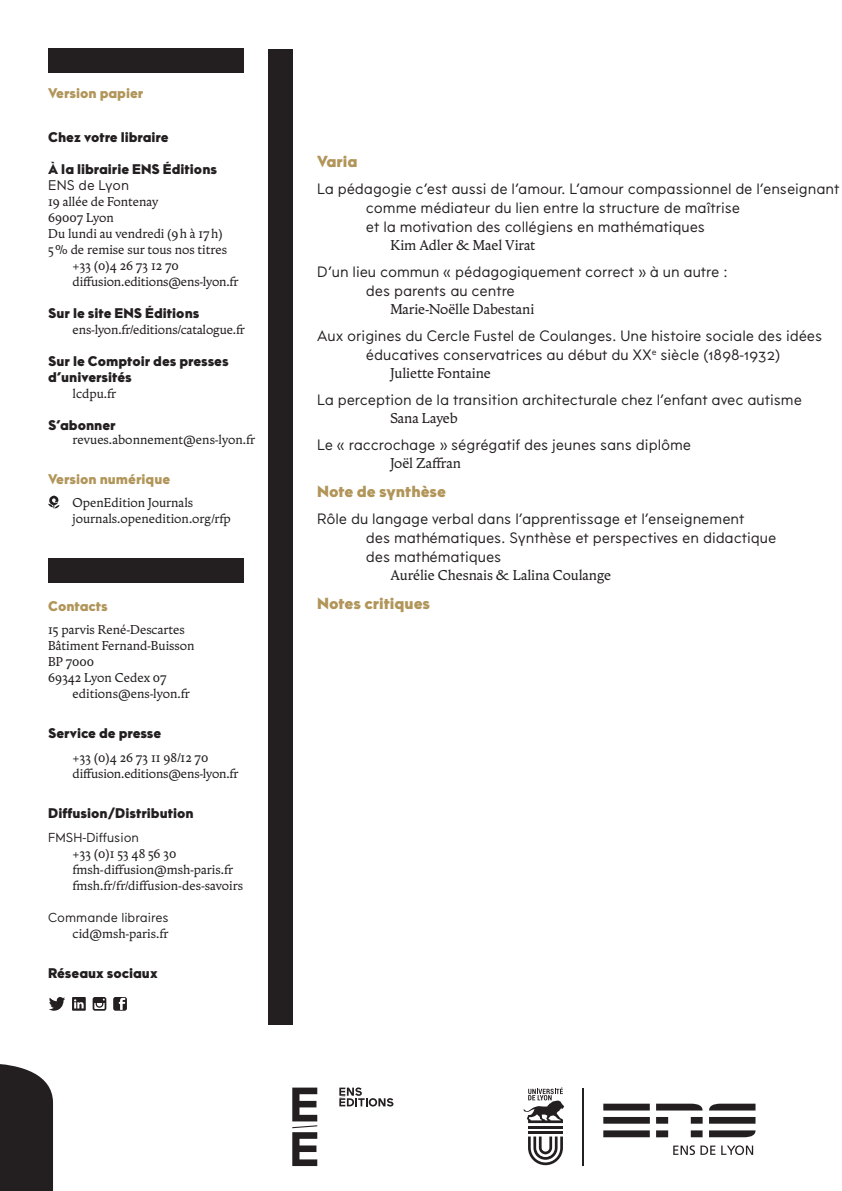
<style>
.page{position:relative;width:842px;height:1191px;background:#fff}
.page>*{position:absolute;margin:0;border:0;box-sizing:border-box;transform-origin:0 0}
.t1{font:16px "Maax ENS Black";color:#b19559}
.t2{font:15px/19px "Maax ENS";letter-spacing:-.005em;color:#231f20}
.t3{font:14px/16px "Maax ENS Black";color:#231f20}
.t4{font:14px "Zenith ENS400 os 20";letter-spacing:-.005em;color:#231f20}
.t5{font:14px "Maax ENS Black";color:#b19559}
.t6{font:14px "Maax ENS";color:#231f20}
.t7{font:13px "Maax ENS";color:#231f20}
.t8{font:12.6px/16px "Zenith ENS400 os 20";color:#231f20}
</style>
<div class="page">
<svg style="left:528px;top:1136px;width:35px;height:29px"></svg>
<hr style="left:528px;top:1131px;width:35px;height:2px;background:#231f20">
<hr style="left:528px;top:1125px;width:35px;height:3px;background:#231f20">
<svg style="left:523px;top:1087px;width:41px;height:36px"></svg>
<hr style="left:582px;top:1088px;width:1px;height:78px;background:#231f20">
<svg style="left:603px;top:1103px;width:47px;height:34px"></svg>
<svg style="left:656px;top:1103px;width:47px;height:34px"></svg>
<svg style="left:709px;top:1103px;width:46px;height:34px"></svg>
<svg style="left:673px;top:1145px;width:42px;height:10px"></svg>
<svg style="left:721px;top:1145px;width:32px;height:10px"></svg>
<svg style="left:292px;top:1087px;width:25px;height:79px"></svg>
<svg style="left:339px;top:1087px;width:54px;height:19px"></svg>
<svg style="left:48px;top:496px;width:12px;height:12px"></svg>
<svg style="left:49px;top:997px;width:16px;height:13px"></svg>
<svg style="left:113px;top:997px;width:14px;height:13px"></svg>
<svg style="left:72px;top:997px;width:14px;height:13px"></svg>
<svg style="left:74px;top:999px;width:10px;height:9px"></svg>
<svg style="left:93px;top:997px;width:13px;height:13px"></svg>
<div style="left:268px;top:49px;width:25px;height:975px;background:#231f20"></div>
<svg style="left:0;top:1064px;width:53px;height:127px;background:#312e2e"></svg>
<div style="left:49px;top:49px;width:195px;height:24px;background:#231f20"></div>
<div style="left:49px;top:558px;width:195px;height:24px;background:#231f20"></div>
<p class="t5" style="left:48px;top:83px;width:97px">Version papier</p>
<p class="t3" style="left:48px;top:130px;width:122px">Chez votre libraire</p>
<p class="t3" style="left:48px;top:162px;width:171px">À la librairie ENS Éditions</p>
<p class="t6" style="left:48px;top:176px;width:82px">ENS de Lyon</p>
<p class="t8" style="left:48px;top:194px;width:112px">19 allée de Fontenay</p>
<p class="t8" style="left:48px;top:210px;width:67px">69007 Lyon</p>
<p class="t8" style="left:48px;top:226px;width:176px">Du lundi au vendredi (9 h à 17 h)</p>
<p class="t8" style="left:48px;top:242px;width:180px">5 % de remise sur tous nos titres</p>
<p class="t8" style="left:73px;top:258px;width:108px">+33 (0)4 26 73 12 70</p>
<p class="t8" style="left:73px;top:274px;width:167px">diffusion.editions@ens-lyon.fr</p>
<p class="t3" style="left:48px;top:306px;width:153px">Sur le site ENS Éditions</p>
<p class="t8" style="left:73px;top:322px;width:174px">ens-lyon.fr/editions/catalogue.fr</p>
<p class="t3" style="left:48px;top:354px;width:182px">Sur le Comptoir des presses d’universités</p>
<p class="t8" style="left:73px;top:386px;width:45px">lcdpu.fr</p>
<p class="t3" style="left:48px;top:418px;width:69px">S’abonner</p>
<p class="t8" style="left:73px;top:432px;width:184px">revues.abonnement@ens-lyon.fr</p>
<p class="t5" style="left:48px;top:469px;width:124px">Version numérique</p>
<p class="t8" style="left:73px;top:494px;width:160px">OpenEdition Journals journals.openedition.org/rfp</p>
<p class="t5" style="left:48px;top:596px;width:61px">Contacts</p>
<p class="t8" style="left:48px;top:621px;width:148px">15 parvis René-Descartes<br>Bâtiment Fernand-Buisson<br>BP 7000<br>69342 Lyon Cedex 07</p>
<p class="t8" style="left:73px;top:685px;width:119px">editions@ens-lyon.fr</p>
<p class="t3" style="left:48px;top:725px;width:115px">Service de presse</p>
<p class="t8" style="left:73px;top:749px;width:167px">+33 (0)4 26 73 11 98/12 70 diffusion.editions@ens-lyon.fr</p>
<p class="t3" style="left:48px;top:805px;width:147px">Diffusion/Distribution</p>
<p class="t7" style="left:48px;top:829px;width:92px">FMSH-Diffusion</p>
<p class="t8" style="left:73px;top:846px;width:172px">+33 (0)1 53 48 56 30 fmsh-diffusion@msh-paris.fr fmsh.fr/fr/diffusion-des-savoirs</p>
<p class="t7" style="left:48px;top:909px;width:122px">Commande libraires</p>
<p class="t8" style="left:73px;top:926px;width:97px">cid@msh-paris.fr</p>
<p class="t3" style="left:48px;top:965px;width:111px">Réseaux sociaux</p>
<p class="t1" style="left:317px;top:150px;width:42px">Varia</p>
<p class="t2" style="left:366px;top:180px;width:475px;text-indent:-49px">La pédagogie c’est aussi de l’amour. L’amour compassionnel de l’enseignant comme médiateur du lien entre la structure de maîtrise<br>et la motivation des collégiens en mathématiques</p>
<p class="t4" style="left:390px;top:235px;width:147px">Kim Adler &amp; Mael Virat</p>
<p class="t2" style="left:366px;top:263px;width:363px;text-indent:-49px">D’un lieu commun « pédagogiquement correct » à un autre : des parents au centre</p>
<p class="t4" style="left:390px;top:299px;width:146px">Marie-Noëlle Dabestani</p>
<p class="t2" style="left:317px;top:327px;width:507px;text-align:center">Aux origines du Cercle Fustel de Coulanges. Une histoire sociale des idées éducatives conservatrices au début du XX<sup>e</sup> siècle (1898-1932)</p>
<p class="t4" style="left:390px;top:363px;width:102px">Juliette Fontaine</p>
<p class="t2" style="left:317px;top:391px;width:486px">La perception de la transition architecturale chez l’enfant avec autisme</p>
<p class="t4" style="left:390px;top:408px;width:69px">Sana Layeb</p>
<p class="t2" style="left:317px;top:436px;width:376px">Le « raccrochage » ségrégatif des jeunes sans diplôme</p>
<p class="t4" style="left:390px;top:453px;width:72px">Joël Zaffran</p>
<p class="t1" style="left:317px;top:480px;width:130px">Note de synthèse</p>
<p class="t2" style="left:366px;top:510px;width:412px;text-indent:-49px">Rôle du langage verbal dans l’apprentissage et l’enseignement<br>des mathématiques. Synthèse et perspectives en didactique des mathématiques</p>
<p class="t4" style="left:390px;top:565px;width:222px">Aurélie Chesnais &amp; Lalina Coulange</p>
<p class="t1" style="left:317px;top:592px;width:114px">Notes critiques</p>
</div>
